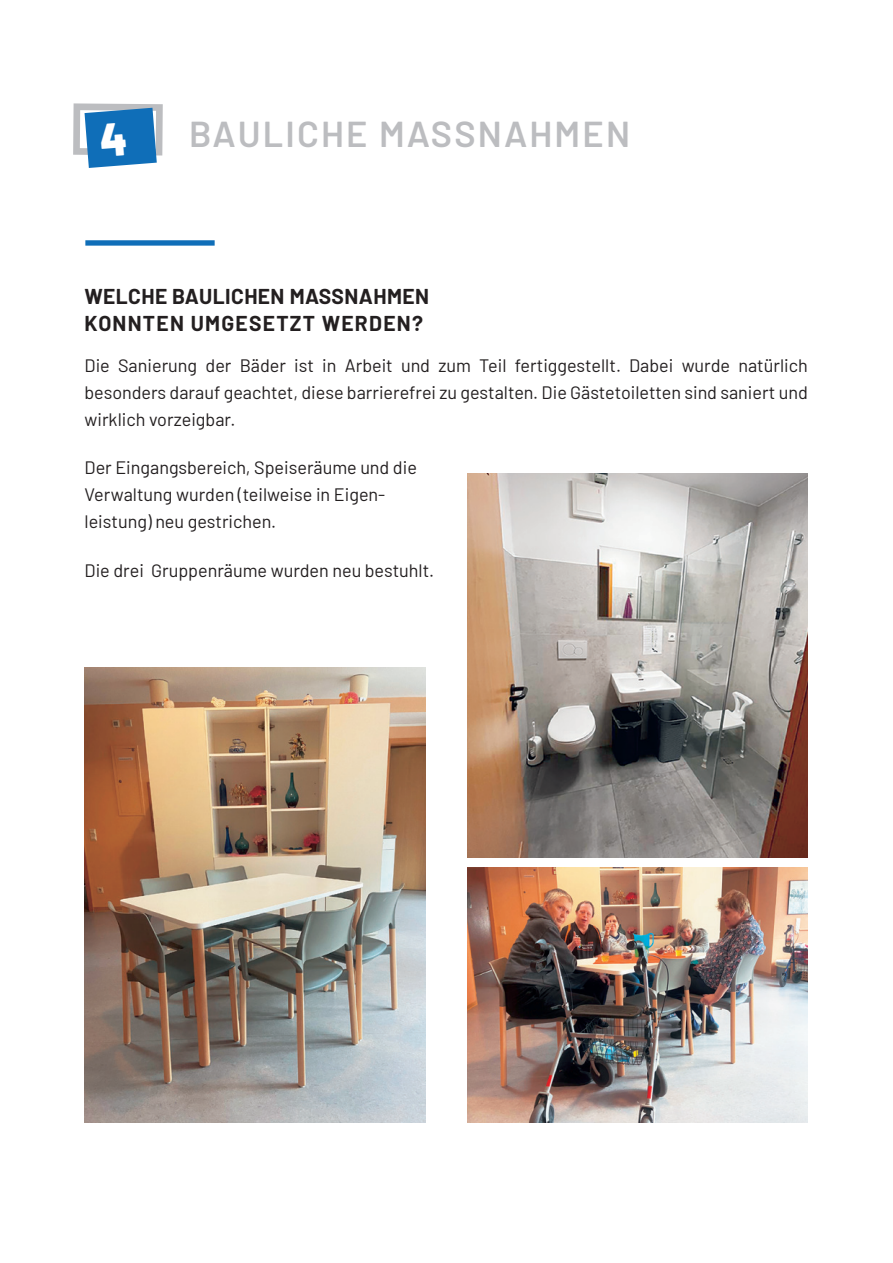
<style>
.page{position:relative;width:893px;height:1263px;background:#fff}
.page>*{position:absolute;margin:0;border:0;box-sizing:border-box;transform-origin:0 0}
.t1{font:600 36px "Barlow";letter-spacing:.06em;color:#bcbdc0}
.t2{font:700 21px/27px "Barlow";letter-spacing:.02em;color:#231f20}
.t3{font:18px/27px "Barlow";color:#231f20;text-align:justify}
</style>
<div class="page">
<div style="left:85px;top:240px;width:130px;height:6px;background:#0f6eb8"></div>
<img style="left:468px;top:473px;width:340px;height:385px">
<img style="left:84px;top:667px;width:341px;height:455px">
<img style="left:468px;top:868px;width:339px;height:254px">
<svg style="left:73px;top:103px;width:90px;height:65px"></svg>
<h1 class="t1" style="left:189px;top:108px;width:442px">BAULICHE MASSNAHMEN</h1>
<p class="t2" style="left:85px;top:281px;width:346px">WELCHE BAULICHEN MASSNAHMEN<br>KONNTEN UMGESETZT WERDEN?</p>
<p class="t3" style="left:85px;top:351px;width:725px">Die Sanierung der Bäder ist in Arbeit und zum Teil fertiggestellt. Dabei wurde natürlich besonders darauf geachtet, diese barrierefrei zu gestalten. Die Gästetoiletten sind saniert und wirklich vorzeigbar.</p>
<p class="t3" style="left:85px;top:453px;width:334px;text-align:left">Der Eingangsbereich, Speiseräume und die<br>Verwaltung wurden (teilweise in Eigen&shy;leistung) neu gestrichen.</p>
<p class="t3" style="left:85px;top:555px;width:351px">Die drei Gruppenräume wurden neu bestuhlt.</p>
</div>
